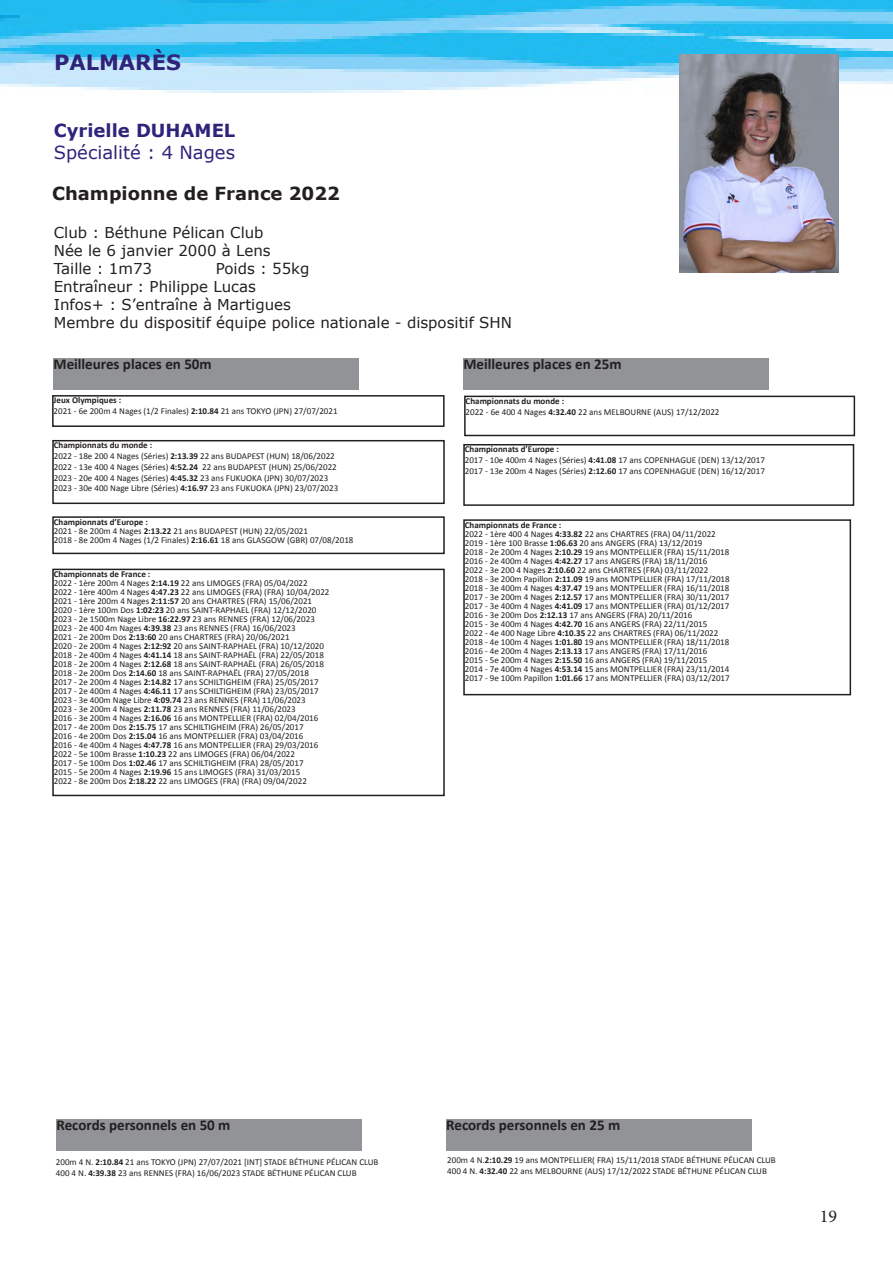
<style>
.page{position:relative;width:893px;height:1263px;background:#fff}
.page>*{position:absolute;margin:0;border:0;box-sizing:border-box;transform-origin:0 0}
.t1{font:700 21px "Verdana";color:#2e247a}
.t2{font:700 18px "Verdana";color:#231f20}
.t3{font:18px "Verdana";color:#2e247a}
.t4{font:700 18px "Verdana";color:#2e247a}
.t5{font:18px "Minion Pro";color:#231f20}
.t6{font:15px "Verdana";color:#231f20}
.t7{font:700 15px "Calibri";color:#231f20}
.t8{font:9px "Calibri";color:#231f20}
.t9{font:700 9px "Calibri";color:#231f20}
.s1{font-weight:700}
</style>
<div class="page">
<img style="left:0;top:0;width:892px;height:1151px">
<img style="left:679px;top:54px;width:160px;height:218px">
<div style="left:54px;top:358px;width:305px;height:32px;background:#919396"></div>
<div style="left:463px;top:358px;width:306px;height:32px;background:#919396"></div>
<div style="left:52px;top:395px;width:393px;height:32px;border:2px solid #231f20"></div>
<div style="left:463px;top:444px;width:391px;height:62px;border:2px solid #231f20"></div>
<div style="left:52px;top:516px;width:393px;height:38px;border:2px solid #231f20"></div>
<div style="left:52px;top:569px;width:393px;height:227px;border:2px solid #231f20"></div>
<div style="left:463px;top:519px;width:388px;height:176px;border:2px solid #231f20"></div>
<div style="left:57px;top:1119px;width:305px;height:32px;background:#919396"></div>
<div style="left:52px;top:440px;width:393px;height:64px;border:2px solid #231f20"></div>
<div style="left:446px;top:1119px;width:306px;height:32px;background:#919396"></div>
<div style="left:464px;top:396px;width:391px;height:40px;border:2px solid #231f20"></div>
<p class="t1" style="left:54px;top:49px;width:128px">PALMARÈS</p>
<p class="t4" style="left:54px;top:119px;width:183px">Cyrielle DUHAMEL</p>
<p class="t3" style="left:54px;top:141px;width:183px">Spécialité : 4 Nages</p>
<p class="t2" style="left:52px;top:182px;width:289px">Championne de France 2022</p>
<p class="t6" style="left:54px;top:223px;width:211px">Club : Béthune Pélican Club</p>
<p class="t6" style="left:54px;top:241px;width:218px">Née le 6 janvier 2000 à Lens</p>
<p class="t6" style="left:54px;top:259px;width:100px">Taille : 1m73</p>
<p class="t6" style="left:216px;top:259px;width:95px">Poids : 55kg</p>
<p class="t6" style="left:54px;top:277px;width:204px">Entraîneur : Philippe Lucas</p>
<p class="t6" style="left:54px;top:295px;width:239px">Infos+ : S’entraîne à Martigues</p>
<p class="t6" style="left:54px;top:313px;width:460px">Membre du dispositif équipe police nationale - dispositif SHN</p>
<p class="t7" style="left:54px;top:354px;width:160px">Meilleures places en 50m</p>
<p class="t7" style="left:463px;top:354px;width:160px">Meilleures places en 25m</p>
<p class="t9" style="left:54px;top:394px;width:69px">Jeux Olympiques :</p>
<p class="t8" style="left:54px;top:405px;width:286px">2021 - 6e 200m 4 Nages (1/2 Finales) <span class="s1">2:10.84</span> 21 ans TOKYO (JPN) 27/07/2021</p>
<p class="t9" style="left:465px;top:443px;width:96px">Championnats d’Europe :</p>
<p class="t8" style="left:465px;top:454px;width:302px">2017 - 10e 400m 4 Nages (Séries) <span class="s1">4:41.08</span> 17 ans COPENHAGUE (DEN) 13/12/2017</p>
<p class="t8" style="left:465px;top:465px;width:302px">2017 - 13e 200m 4 Nages (Séries) <span class="s1">2:12.60</span> 17 ans COPENHAGUE (DEN) 16/12/2017</p>
<p class="t9" style="left:466px;top:394px;width:100px">Championnats du monde :</p>
<p class="t8" style="left:466px;top:405px;width:255px">2022 - 6e 400 4 Nages <span class="s1">4:32.40</span> 22 ans MELBOURNE (AUS) 17/12/2022</p>
<p class="t9" style="left:54px;top:439px;width:100px">Championnats du monde :</p>
<p class="t8" style="left:54px;top:450px;width:282px">2022 - 18e 200 4 Nages (Séries) <span class="s1">2:13.39</span> 22 ans BUDAPEST (HUN) 18/06/2022</p>
<p class="t8" style="left:54px;top:461px;width:285px">2022 - 13e 400 4 Nages (Séries) <span class="s1">4:52.24</span> 22 ans BUDAPEST (HUN) 25/06/2022</p>
<p class="t8" style="left:54px;top:471px;width:276px">2023 - 20e 400 4 Nages (Séries) <span class="s1">4:45.32</span> 23 ans FUKUOKA (JPN) 30/07/2023</p>
<p class="t8" style="left:54px;top:482px;width:286px">2023 - 30e 400 Nage Libre (Séries) <span class="s1">4:16.97</span> 23 ans FUKUOKA (JPN) 23/07/2023</p>
<p class="t9" style="left:54px;top:515px;width:96px">Championnats d’Europe :</p>
<p class="t8" style="left:54px;top:524px;width:256px">2021 - 8e 200m 4 Nages <span class="s1">2:13.22</span> 21 ans BUDAPEST (HUN) 22/05/2021</p>
<p class="t8" style="left:54px;top:533px;width:301px">2018 - 8e 200m 4 Nages (1/2 Finales) <span class="s1">2:16.61</span> 18 ans GLASGOW (GBR) 07/08/2018</p>
<p class="t9" style="left:54px;top:567px;width:98px">Championnats de France :</p>
<p class="t8" style="left:54px;top:577px;width:255px">2022 - 1ère 200m 4 Nages <span class="s1">2:14.19</span> 22 ans LIMOGES (FRA) 05/04/2022</p>
<p class="t8" style="left:54px;top:586px;width:277px">2022 - 1ère 400m 4 Nages <span class="s1">4:47.23</span> 22 ans LIMOGES (FRA) (FRA) 10/04/2022</p>
<p class="t8" style="left:54px;top:595px;width:260px">2021 - 1ère 200m 4 Nages <span class="s1">2:11:57</span> 20 ans CHARTRES (FRA) 15/06/2021</p>
<p class="t8" style="left:54px;top:604px;width:264px">2020 - 1ère 100m Dos <span class="s1">1:02:23</span> 20 ans SAINT-RAPHAEL (FRA) 12/12/2020</p>
<p class="t8" style="left:54px;top:613px;width:263px">2023 - 2e 1500m Nage Libre <span class="s1">16:22.97</span> 23 ans RENNES (FRA) 12/06/2023</p>
<p class="t8" style="left:54px;top:622px;width:243px">2023 - 2e 400 4m Nages <span class="s1">4:39.38</span> 23 ans RENNES (FRA) 16/06/2023</p>
<p class="t8" style="left:54px;top:631px;width:237px">2021 - 2e 200m Dos <span class="s1">2:13:60</span> 20 ans CHARTRES (FRA) 20/06/2021</p>
<p class="t8" style="left:54px;top:640px;width:272px">2020 - 2e 200m 4 Nages <span class="s1">2:12:92</span> 20 ans SAINT-RAPHAEL (FRA) 10/12/2020</p>
<p class="t8" style="left:54px;top:649px;width:272px">2018 - 2e 400m 4 Nages <span class="s1">4:41.14</span> 18 ans SAINT-RAPHAËL (FRA) 22/05/2018</p>
<p class="t8" style="left:54px;top:658px;width:272px">2018 - 2e 200m 4 Nages <span class="s1">2:12.68</span> 18 ans SAINT-RAPHAËL (FRA) 26/05/2018</p>
<p class="t8" style="left:54px;top:667px;width:257px">2018 - 2e 200m Dos <span class="s1">2:14.60</span> 18 ans SAINT-RAPHAËL (FRA) 27/05/2018</p>
<p class="t8" style="left:54px;top:676px;width:266px">2017 - 2e 200m 4 Nages <span class="s1">2:14.82</span> 17 ans SCHILTIGHEIM (FRA) 25/05/2017</p>
<p class="t8" style="left:54px;top:685px;width:266px">2017 - 2e 400m 4 Nages <span class="s1">4:46.11</span> 17 ans SCHILTIGHEIM (FRA) 23/05/2017</p>
<p class="t8" style="left:54px;top:694px;width:253px">2023 - 3e 400m Nage Libre <span class="s1">4:09.74</span> 23 ans RENNES (FRA) 11/06/2023</p>
<p class="t8" style="left:54px;top:703px;width:243px">2023 - 3e 200m 4 Nages <span class="s1">2:11.78</span> 23 ans RENNES (FRA) 11/06/2023</p>
<p class="t8" style="left:54px;top:712px;width:266px">2016 - 3e 200m 4 Nages <span class="s1">2:16.06</span> 16 ans MONTPELLIER (FRA) 02/04/2016</p>
<p class="t8" style="left:54px;top:721px;width:251px">2017 - 4e 200m Dos <span class="s1">2:15.75</span> 17 ans SCHILTIGHEIM (FRA) 26/05/2017</p>
<p class="t8" style="left:54px;top:730px;width:251px">2016 - 4e 200m Dos <span class="s1">2:15.04</span> 16 ans MONTPELLIER (FRA) 03/04/2016</p>
<p class="t8" style="left:54px;top:739px;width:266px">2016 - 4e 400m 4 Nages <span class="s1">4:47.78</span> 16 ans MONTPELLIER (FRA) 29/03/2016</p>
<p class="t8" style="left:54px;top:748px;width:243px">2022 - 5e 100m Brasse <span class="s1">1:10.23</span> 22 ans LIMOGES (FRA) 06/04/2022</p>
<p class="t8" style="left:54px;top:757px;width:251px">2017 - 5e 100m Dos <span class="s1">1:02.46</span> 17 ans SCHILTIGHEIM (FRA) 28/05/2017</p>
<p class="t8" style="left:54px;top:766px;width:248px">2015 - 5e 200m 4 Nages <span class="s1">2:19.96</span> 15 ans LIMOGES (FRA) 31/03/2015</p>
<p class="t8" style="left:54px;top:775px;width:255px">2022 - 8e 200m Dos <span class="s1">2:18.22</span> 22 ans LIMOGES (FRA) (FRA) 09/04/2022</p>
<p class="t9" style="left:465px;top:518px;width:98px">Championnats de France :</p>
<p class="t8" style="left:465px;top:527px;width:253px">2022 - 1ère 400 4 Nages <span class="s1">4:33.82</span> 22 ans CHARTRES (FRA) 04/11/2022</p>
<p class="t8" style="left:465px;top:536px;width:239px">2019 - 1ère 100 Brasse <span class="s1">1:06.63</span> 20 ans ANGERS (FRA) 13/12/2019</p>
<p class="t8" style="left:465px;top:545px;width:266px">2018 - 2e 200m 4 Nages <span class="s1">2:10.29</span> 19 ans MONTPELLIER (FRA) 15/11/2018</p>
<p class="t8" style="left:465px;top:554px;width:244px">2016 - 2e 400m 4 Nages <span class="s1">4:42.27</span> 17 ans ANGERS (FRA) 18/11/2016</p>
<p class="t8" style="left:465px;top:563px;width:245px">2022 - 3e 200 4 Nages <span class="s1">2:10.60</span> 22 ans CHARTRES (FRA) 03/11/2022</p>
<p class="t8" style="left:465px;top:572px;width:266px">2018 - 3e 200m Papillon <span class="s1">2:11.09</span> 19 ans MONTPELLIER (FRA) 17/11/2018</p>
<p class="t8" style="left:465px;top:581px;width:266px">2018 - 3e 400m 4 Nages <span class="s1">4:37.47</span> 19 ans MONTPELLIER (FRA) 16/11/2018</p>
<p class="t8" style="left:465px;top:590px;width:266px">2017 - 3e 200m 4 Nages <span class="s1">2:12.57</span> 17 ans MONTPELLIER (FRA) 30/11/2017</p>
<p class="t8" style="left:465px;top:599px;width:266px">2017 - 3e 400m 4 Nages <span class="s1">4:41.09</span> 17 ans MONTPELLIER (FRA) 01/12/2017</p>
<p class="t8" style="left:465px;top:608px;width:229px">2016 - 3e 200m Dos <span class="s1">2:12.13</span> 17 ans ANGERS (FRA) 20/11/2016</p>
<p class="t8" style="left:465px;top:617px;width:244px">2015 - 3e 400m 4 Nages <span class="s1">4:42.70</span> 16 ans ANGERS (FRA) 22/11/2015</p>
<p class="t8" style="left:465px;top:626px;width:255px">2022 - 4e 400 Nage Libre <span class="s1">4:10.35</span> 22 ans CHARTRES (FRA) 06/11/2022</p>
<p class="t8" style="left:465px;top:635px;width:266px">2018 - 4e 100m 4 Nages <span class="s1">1:01.80</span> 19 ans MONTPELLIER (FRA) 18/11/2018</p>
<p class="t8" style="left:465px;top:644px;width:244px">2016 - 4e 200m 4 Nages <span class="s1">2:13.13</span> 17 ans ANGERS (FRA) 17/11/2016</p>
<p class="t8" style="left:465px;top:653px;width:244px">2015 - 5e 200m 4 Nages <span class="s1">2:15.50</span> 16 ans ANGERS (FRA) 19/11/2015</p>
<p class="t8" style="left:465px;top:662px;width:266px">2014 - 7e 400m 4 Nages <span class="s1">4:53.14</span> 15 ans MONTPELLIER (FRA) 23/11/2014</p>
<p class="t8" style="left:465px;top:671px;width:266px">2017 - 9e 100m Papillon <span class="s1">1:01.66</span> 17 ans MONTPELLIER (FRA) 03/12/2017</p>
<p class="t7" style="left:57px;top:1115px;width:175px">Records personnels en 50 m</p>
<p class="t8" style="left:56px;top:1156px;width:324px">200m 4 N. <span class="s1">2:10.84</span> 21 ans TOKYO (JPN) 27/07/2021 [INT] STADE BÉTHUNE PÉLICAN CLUB</p>
<p class="t8" style="left:56px;top:1166px;width:302px">400 4 N. <span class="s1">4:39.38</span> 23 ans RENNES (FRA) 16/06/2023 STADE BÉTHUNE PÉLICAN CLUB</p>
<p class="t7" style="left:446px;top:1115px;width:175px">Records personnels en 25 m</p>
<p class="t8" style="left:447px;top:1154px;width:330px">200m 4 N.<span class="s1">2:10.29</span> 19 ans MONTPELLIER( FRA) 15/11/2018 STADE BÉTHUNE PÉLICAN CLUB</p>
<p class="t8" style="left:447px;top:1165px;width:321px">400 4 N. <span class="s1">4:32.40</span> 22 ans MELBOURNE (AUS) 17/12/2022 STADE BÉTHUNE PÉLICAN CLUB</p>
<p class="t5" style="left:820px;top:1204px;width:19px">19</p>
</div>
